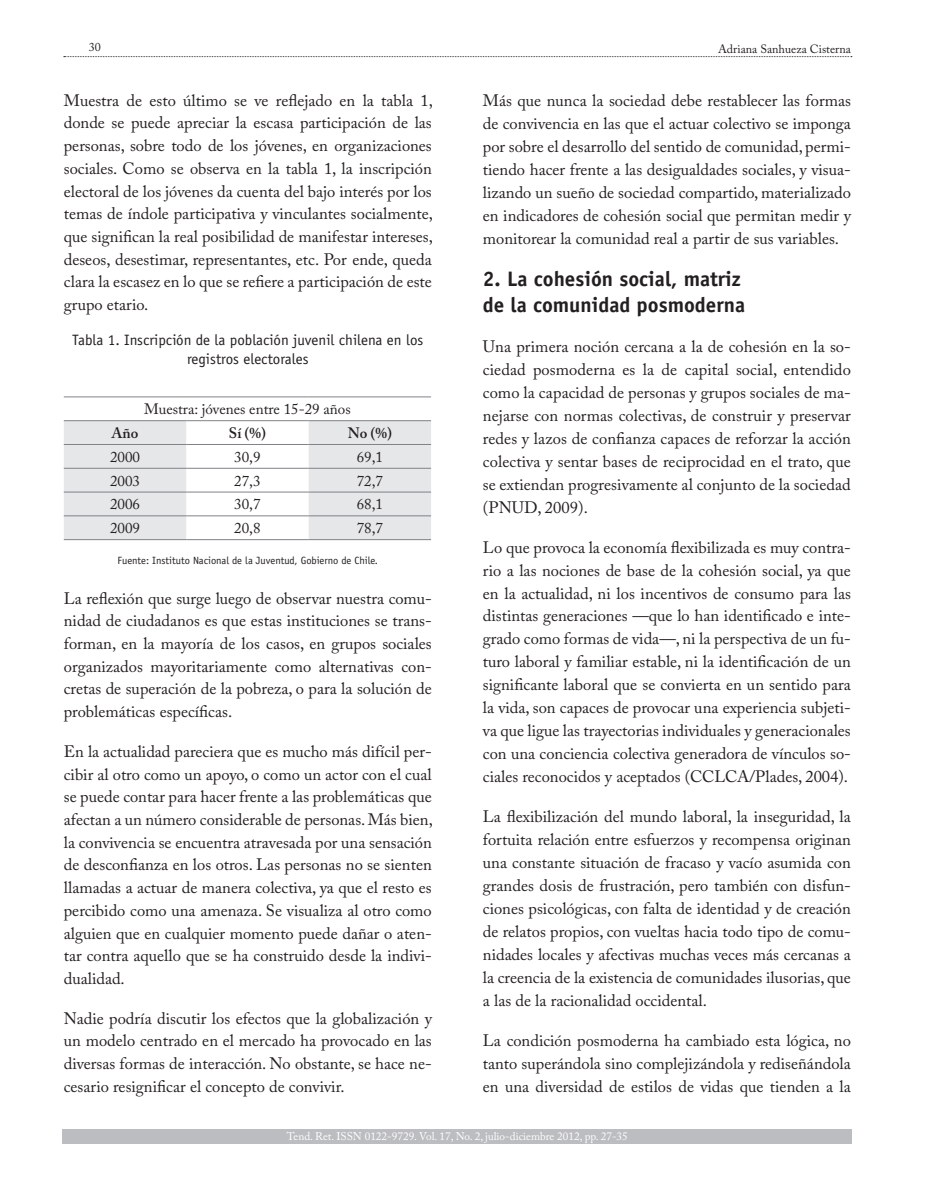
<style>
.page{position:relative;width:936px;height:1191px;background:#fff}
.page>*{position:absolute;margin:0;border:0;box-sizing:border-box;transform-origin:0 0}
.t2{font:700 21px/25.7px "Officina Sans Std";color:#231f20}
.bloque_de_texto{font:16.5px/23px "Adobe Caslon Pro";color:#231f20;text-align:justify}
.texto_tabla{font:15px "Adobe Caslon Pro";color:#231f20}
.Figuras{font:15px/18.1px "Officina Sans Std";color:#231f20;text-align:center}
.texto_tabla-2{font:600 15px "Adobe Caslon Pro";color:#231f20}
.t1{font:12px "Adobe Caslon Pro";color:#231f20}
.None-2{font:11.25px "Adobe Caslon Pro";color:#fff}
.Fuente_Figuras{font:10.5px "Officina Sans Std";color:#231f20}
</style>
<div class="page">
<svg style="left:64px;top:56px;width:787px;height:1px"></svg>
<div style="left:62px;top:1129px;width:789px;height:14px;background:#bcbdc0"></div>
<svg style="left:64px;top:421px;width:367px;height:118px"></svg>
<hr style="left:64px;top:396px;width:122px;height:1px;background:#808285">
<hr style="left:186px;top:396px;width:122px;height:1px;background:#808285">
<hr style="left:308px;top:396px;width:123px;height:1px;background:#808285">
<hr style="left:64px;top:420px;width:122px;height:1px;background:#808285">
<hr style="left:186px;top:420px;width:122px;height:1px;background:#808285">
<hr style="left:308px;top:420px;width:123px;height:1px;background:#808285">
<hr style="left:64px;top:444px;width:122px;height:1px;background:#808285">
<hr style="left:186px;top:444px;width:122px;height:1px;background:#808285">
<hr style="left:308px;top:444px;width:123px;height:1px;background:#808285">
<hr style="left:64px;top:468px;width:122px;height:1px;background:#808285">
<hr style="left:186px;top:468px;width:122px;height:1px;background:#808285">
<hr style="left:308px;top:468px;width:123px;height:1px;background:#808285">
<hr style="left:64px;top:492px;width:122px;height:1px;background:#808285">
<hr style="left:186px;top:492px;width:122px;height:1px;background:#808285">
<hr style="left:308px;top:492px;width:123px;height:1px;background:#808285">
<hr style="left:64px;top:515px;width:122px;height:1px;background:#808285">
<hr style="left:186px;top:515px;width:122px;height:1px;background:#808285">
<hr style="left:308px;top:515px;width:123px;height:1px;background:#808285">
<hr style="left:64px;top:539px;width:122px;height:1px;background:#808285">
<hr style="left:186px;top:539px;width:122px;height:1px;background:#808285">
<hr style="left:308px;top:539px;width:123px;height:1px;background:#808285">
<p class="t1" style="left:89px;top:40px;width:13px">30</p>
<p class="t1" style="left:718px;top:42px;width:134px">Adriana Sanhueza Cisterna</p>
<p class="bloque_de_texto" style="left:64px;top:89px;width:370px">Muestra de esto último se ve reflejado en la tabla 1, donde se puede apreciar la escasa participación de las personas, sobre todo de los jóvenes, en organizaciones sociales. Como se observa en la tabla 1, la inscripción electoral de los jóvenes da cuenta del bajo interés por los temas de índole participativa y vinculantes socialmente, que significan la real posibilidad de manifestar intereses, deseos, desestimar, representantes, etc. Por ende, queda clara la escasez en lo que se refiere a participación de este grupo etario.</p>
<p class="Figuras" style="left:72px;top:331px;width:352px">Tabla 1. Inscripción de la población juvenil chilena en los registros electorales</p>
<p class="texto_tabla" style="left:144px;top:400px;width:208px">Muestra: jóvenes entre 15-29 años</p>
<p class="texto_tabla-2" style="left:111px;top:424px;width:29px">Año</p>
<p class="texto_tabla-2" style="left:229px;top:424px;width:39px">Sí (%)</p>
<p class="texto_tabla-2" style="left:348px;top:424px;width:46px">No (%)</p>
<p class="texto_tabla" style="left:110px;top:448px;width:31px">2000</p>
<p class="texto_tabla" style="left:234px;top:448px;width:28px">30,9</p>
<p class="texto_tabla" style="left:356px;top:448px;width:28px">69,1</p>
<p class="texto_tabla" style="left:110px;top:472px;width:31px">2003</p>
<p class="texto_tabla" style="left:234px;top:472px;width:28px">27,3</p>
<p class="texto_tabla" style="left:356px;top:472px;width:28px">72,7</p>
<p class="texto_tabla" style="left:110px;top:495px;width:31px">2006</p>
<p class="texto_tabla" style="left:234px;top:495px;width:28px">30,7</p>
<p class="texto_tabla" style="left:356px;top:495px;width:28px">68,1</p>
<p class="texto_tabla" style="left:110px;top:519px;width:31px">2009</p>
<p class="texto_tabla" style="left:234px;top:519px;width:28px">20,8</p>
<p class="texto_tabla" style="left:356px;top:519px;width:28px">78,7</p>
<p class="Fuente_Figuras" style="left:118px;top:554px;width:262px">Fuente: Instituto Nacional de la Juventud, Gobierno de Chile.</p>
<p class="bloque_de_texto" style="left:64px;top:586px;width:369px">La reflexión que surge luego de observar nuestra comu&shy;nidad de ciudadanos es que estas instituciones se trans&shy;forman, en la mayoría de los casos, en grupos sociales organizados mayoritariamente como alternativas con&shy;cretas de superación de la pobreza, o para la solución de problemáticas específicas.</p>
<p class="bloque_de_texto" style="left:64px;top:740px;width:370px">En la actualidad pareciera que es mucho más difícil per&shy;cibir al otro como un apoyo, o como un actor con el cual se puede contar para hacer frente a las problemáticas que afectan a un número considerable de personas. Más bien, la convivencia se encuentra atravesada por una sensación de desconfianza en los otros. Las personas no se sienten llamadas a actuar de manera colectiva, ya que el resto es percibido como una amenaza. Se visualiza al otro como alguien que en cualquier momento puede dañar o aten&shy;tar contra aquello que se ha construido desde la indivi&shy;dualidad.</p>
<p class="bloque_de_texto" style="left:64px;top:1006px;width:370px">Nadie podría discutir los efectos que la globalización y un modelo centrado en el mercado ha provocado en las diversas formas de interacción. No obstante, se hace ne&shy;cesario resignificar el concepto de convivir.</p>
<p class="bloque_de_texto" style="left:483px;top:89px;width:370px">Más que nunca la sociedad debe restablecer las formas de convivencia en las que el actuar colectivo se imponga por sobre el desarrollo del sentido de comunidad, permi&shy;tiendo hacer frente a las desigualdades sociales, y visua&shy;lizando un sueño de sociedad compartido, materializado en indicadores de cohesión social que permitan medir y monitorear la comunidad real a partir de sus variables.</p>
<p class="t2" style="left:483px;top:266px;width:264px">2. La cohesión social, matriz de la comunidad posmoderna</p>
<p class="bloque_de_texto" style="left:483px;top:335px;width:369px">Una primera noción cercana a la de cohesión en la so&shy;ciedad posmoderna es la de capital social, entendido como la capacidad de personas y grupos sociales de ma&shy;nejarse con normas colectivas, de construir y preservar redes y lazos de confianza capaces de reforzar la acción colectiva y sentar bases de reciprocidad en el trato, que se extiendan progresivamente al conjunto de la sociedad (PNUD, 2009).</p>
<p class="bloque_de_texto" style="left:483px;top:535px;width:369px">Lo que provoca la economía flexibilizada es muy contra&shy;rio a las nociones de base de la cohesión social, ya que en la actualidad, ni los incentivos de consumo para las distintas generaciones —que lo han identificado e inte&shy;grado como formas de vida—, ni la perspectiva de un fu&shy;turo laboral y familiar estable, ni la identificación de un significante laboral que se convierta en un sentido para la vida, son capaces de provocar una experiencia subjeti&shy;va que ligue las trayectorias individuales y generacionales con una conciencia colectiva generadora de vínculos so&shy;ciales reconocidos y aceptados (CCLCA/Plades, 2004).</p>
<p class="bloque_de_texto" style="left:483px;top:805px;width:369px">La flexibilización del mundo laboral, la inseguridad, la fortuita relación entre esfuerzos y recompensa originan una constante situación de fracaso y vacío asumida con grandes dosis de frustración, pero también con disfun&shy;ciones psicológicas, con falta de identidad y de creación de relatos propios, con vueltas hacia todo tipo de comu&shy;nidades locales y afectivas muchas veces más cercanas a la creencia de la existencia de comunidades ilusorias, que a las de la racionalidad occidental.</p>
<p class="bloque_de_texto" style="left:483px;top:1028px;width:369px">La condición posmoderna ha cambiado esta lógica, no tanto superándola sino complejizándola y rediseñándola en una diversidad de estilos de vidas que tienden a la</p>
<p class="None-2" style="left:287px;top:1129px;width:342px">Tend. Ret. ISSN 0122-9729. Vol. 17, No. 2, julio-diciembre 2012, pp. 27-35</p>
</div>
